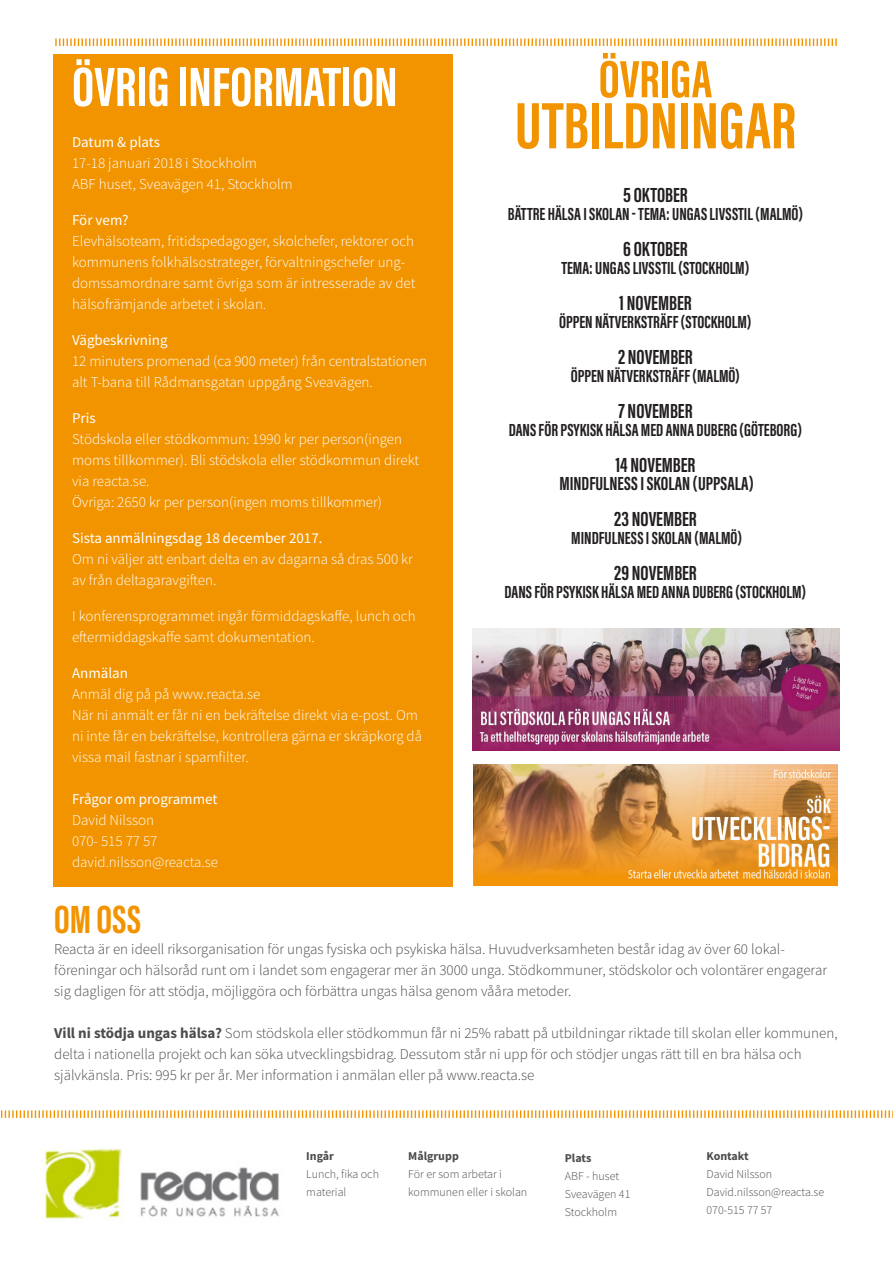
<style>
.page{position:relative;width:893px;height:1263px;background:#fff}
.page>*{position:absolute;margin:0;border:0;box-sizing:border-box;transform-origin:0 0}
.t1{font:700 67.5px "Acumin Pro Extra Cond";color:#f29400}
.t2{font:700 57px "Acumin Pro Extra Cond";color:#fff}
.t3{font:700 54px "Acumin Pro Extra Cond";color:#f29400}
.t4{font:700 40.5px "Acumin Pro Extra Cond";color:#f29400}
.t5{font:700 21px "Acumin Pro Extra Cond";color:#231f20}
.t6{font:700 19.5px "Acumin Pro Extra Cond";color:#231f20}
.t7{font:700 18px "Acumin Pro Extra Cond";color:#231f20}
.t8{font:300 15px/21px "Source Sans Pro";color:#fff}
.t9{font:300 15px/21px "Source Sans Pro";color:#4b4c4d}
.t10{font:15px "Source Sans Pro";color:#fff}
.t11{font:300 12px/18px "Source Sans Pro";color:#4b4c4d}
.t12{font:700 12px "Source Sans Pro";color:#4b4c4d}
.s1{font-weight:700}
</style>
<div class="page">
<div style="left:53px;top:54px;width:400px;height:833px;background:#f29400"></div>
<svg style="left:1px;top:1110px;width:892px;height:8px"></svg>
<img style="left:45px;top:1148px;width:234px;height:72px">
<img style="left:473px;top:764px;width:365px;height:121px">
<svg style="left:55px;top:38px;width:782px;height:8px"></svg>
<img style="left:472px;top:628px;width:367px;height:122px">
<p class="t2" style="left:72px;top:52px;width:327px">ÖVRIG INFORMATION</p>
<p class="t10" style="left:72px;top:132px;width:90px">Datum &amp; plats</p>
<p class="t8" style="left:72px;top:152px;width:187px">17-18 januari 2018 i Stockholm</p>
<p class="t8" style="left:72px;top:173px;width:222px">ABF huset, Sveavägen 41, Stockholm</p>
<p class="t10" style="left:72px;top:210px;width:58px">För vem?</p>
<p class="t8" style="left:72px;top:230px;width:345px">Elevhälsoteam, fritidspedagoger, skolchefer, rektorer och kommunens folkhälsostrateger, förvaltningschefer ung&shy;domssamordnare samt övriga som är intresserade av det hälsofrämjande arbetet i skolan.</p>
<p class="t10" style="left:72px;top:330px;width:97px">Vägbeskrivning</p>
<p class="t8" style="left:72px;top:350px;width:357px">12 minuters promenad (ca 900 meter) från centralstationen alt T-bana till Rådmansgatan uppgång Sveavägen.</p>
<p class="t10" style="left:72px;top:408px;width:25px">Pris</p>
<p class="t8" style="left:72px;top:428px;width:349px">Stödskola eller stödkommun: 1990 kr per person(ingen moms tillkommer). Bli stödskola eller stödkommun direkt via reacta.se.</p>
<p class="t8" style="left:72px;top:491px;width:312px">Övriga: 2650 kr per person(ingen moms tillkommer)</p>
<p class="t10" style="left:72px;top:528px;width:252px">Sista anmälningsdag 18 december 2017.</p>
<p class="t8" style="left:72px;top:548px;width:342px">Om ni väljer att enbart delta en av dagarna så dras 500 kr av från deltagaravgiften.</p>
<p class="t8" style="left:72px;top:605px;width:345px">I konferensprogrammet ingår förmiddagskaffe, lunch och eftermiddagskaffe samt dokumentation.</p>
<p class="t10" style="left:72px;top:663px;width:57px">Anmälan</p>
<p class="t8" style="left:72px;top:683px;width:190px">Anmäl dig på på www.reacta.se</p>
<p class="t8" style="left:72px;top:704px;width:352px">När ni anmält er får ni en bekräftelse direkt via e-post. Om ni inte får en bekräftelse, kontrollera gärna er skräpkorg då vissa mail fastnar i spamfilter.</p>
<p class="t10" style="left:72px;top:789px;width:147px">Frågor om programmet</p>
<p class="t8" style="left:72px;top:809px;width:148px">David Nilsson<br>070- 515 77 57 david.nilsson@reacta.se</p>
<p class="t3" style="left:599px;top:46px;width:115px">ÖVRIGA</p>
<p class="t1" style="left:515px;top:84px;width:283px">UTBILDNINGAR</p>
<p class="t5" style="left:623px;top:182px;width:66px">5 OKTOBER</p>
<p class="t7" style="left:508px;top:203px;width:297px">BÄTTRE HÄLSA I SKOLAN - TEMA: UNGAS LIVSSTIL (MALMÖ)</p>
<p class="t5" style="left:623px;top:236px;width:66px">6 OKTOBER</p>
<p class="t7" style="left:561px;top:257px;width:190px">TEMA: UNGAS LIVSSTIL (STOCKHOLM)</p>
<p class="t5" style="left:619px;top:290px;width:74px">1 NOVEMBER</p>
<p class="t7" style="left:559px;top:311px;width:194px">ÖPPEN NÄTVERKSTRÄFF (STOCKHOLM)</p>
<p class="t5" style="left:618px;top:344px;width:76px">2 NOVEMBER</p>
<p class="t7" style="left:571px;top:365px;width:171px">ÖPPEN NÄTVERKSTRÄFF (MALMÖ)</p>
<p class="t5" style="left:618px;top:398px;width:76px">7 NOVEMBER</p>
<p class="t7" style="left:509px;top:419px;width:295px">DANS FÖR PSYKISK HÄLSA MED ANNA DUBERG (GÖTEBORG)</p>
<p class="t5" style="left:615px;top:452px;width:81px">14 NOVEMBER</p>
<p class="t6" style="left:559px;top:472px;width:196px">MINDFULNESS I SKOLAN (UPPSALA)</p>
<p class="t5" style="left:614px;top:506px;width:84px">23 NOVEMBER</p>
<p class="t7" style="left:571px;top:527px;width:172px">MINDFULNESS I SKOLAN (MALMÖ)</p>
<p class="t5" style="left:614px;top:560px;width:84px">29 NOVEMBER</p>
<p class="t7" style="left:505px;top:581px;width:303px">DANS FÖR PSYKISK HÄLSA MED ANNA DUBERG (STOCKHOLM)</p>
<p class="t4" style="left:54px;top:894px;width:88px">OM OSS</p>
<p class="t9" style="left:54px;top:938px;width:774px">Reacta är en ideell riksorganisation för ungas fysiska och psykiska hälsa. Huvudverksamheten består idag av över 60 lokal&shy;föreningar och hälsoråd runt om i landet som engagerar mer än 3000 unga. Stödkommuner, stödskolor och volontärer engagerar sig dagligen för att stödja, möjliggöra och förbättra ungas hälsa genom vååra metoder.</p>
<p class="t9" style="left:54px;top:1022px;width:785px"><span class="s1">Vill ni stödja ungas hälsa?</span> Som stödskola eller stödkommun får ni 25% rabatt på utbildningar riktade till skolan eller kommunen, delta i nationella projekt och kan söka utvecklingsbidrag. Dessutom står ni upp för och stödjer ungas rätt till en bra hälsa och självkänsla. Pris: 995 kr per år. Mer information i anmälan eller på www.reacta.se</p>
<p class="t12" style="left:306px;top:1148px;width:29px">Ingår</p>
<p class="t11" style="left:306px;top:1165px;width:74px">Lunch, fika och material</p>
<p class="t12" style="left:408px;top:1148px;width:52px">Målgrupp</p>
<p class="t11" style="left:408px;top:1165px;width:121px">För er som arbetar i kommunen eller i skolan</p>
<p class="t11" style="left:565px;top:1149px;width:56px"><span class="s1">Plats<br></span>ABF - huset</p>
<p class="t11" style="left:565px;top:1185px;width:67px">Sveavägen 41<br>Stockholm</p>
<p class="t12" style="left:706px;top:1148px;width:44px">Kontakt</p>
<p class="t11" style="left:706px;top:1165px;width:67px">David Nilsson</p>
<p class="t11" style="left:706px;top:1183px;width:119px">David.nilsson@reacta.se<br>070-515 77 57</p>
</div>
